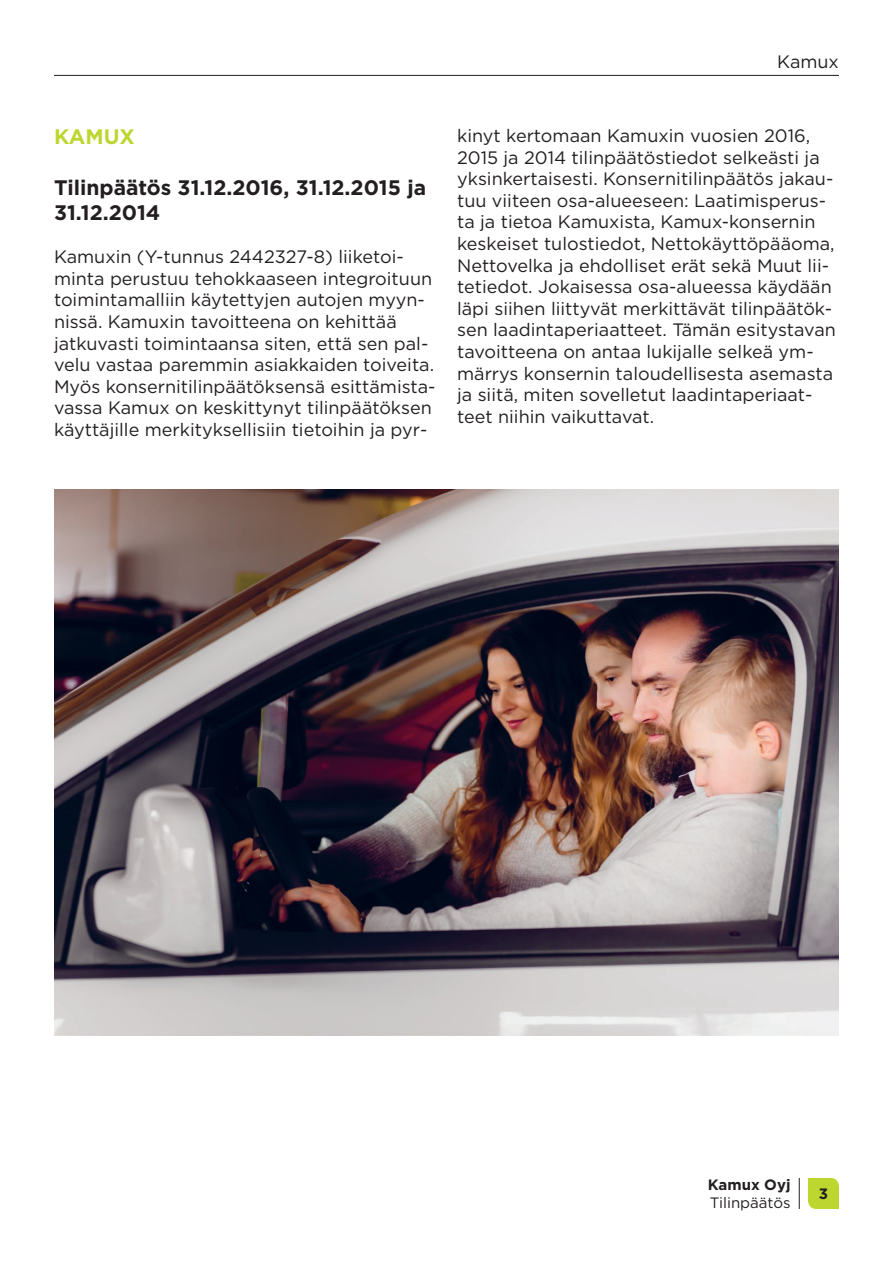
<style>
.page{position:relative;width:893px;height:1263px;background:#fff}
.page>*{position:absolute;margin:0;border:0;box-sizing:border-box;transform-origin:0 0}
.t1{font:700 21px/25.2px "Gotham";color:#231f20}
.t2{font:700 21px "Gotham";letter-spacing:-.005em;color:#bed630}
.t3{font:18px/21.6px "Gotham";color:#231f20}
.t4{font:15px "Gotham";color:#231f20}
.t5{font:700 15px "Gotham";color:#231f20}
</style>
<div class="page">
<svg style="left:808px;top:1178px;width:31px;height:31px"></svg>
<hr style="left:799px;top:1178px;width:1px;height:31px;background:#231f20">
<hr style="left:54px;top:75px;width:785px;height:1px;background:#231f20">
<img style="left:54px;top:489px;width:785px;height:546px">
<p class="t3" style="left:777px;top:51px;width:63px">Kamux</p>
<p class="t2" style="left:54px;top:123px;width:82px">KAMUX</p>
<p class="t1" style="left:54px;top:175px;width:374px">Tilinpäätös 31.12.2016, 31.12.2015 ja<br>31.12.2014</p>
<p class="t3" style="left:54px;top:246px;width:383px">Kamuxin (Y-tunnus 2442327-8) liiketoi&shy;minta perustuu tehokkaaseen integroituun toimintamalliin käytettyjen autojen myyn&shy;nissä. Kamuxin tavoitteena on kehittää jatkuvasti toimintaansa siten, että sen pal&shy;velu vastaa paremmin asiakkaiden toiveita.<br>Myös konsernitilinpäätöksensä esittämista&shy;vassa Kamux on keskittynyt tilinpäätöksen käyttäjille merkityksellisiin tietoihin ja pyr-</p>
<p class="t3" style="left:457px;top:124px;width:380px">kinyt kertomaan Kamuxin vuosien 2016, 2015 ja 2014 tilinpäätöstiedot selkeästi ja yksinkertaisesti. Konsernitilinpäätös jakau&shy;tuu viiteen osa-alueeseen: Laatimisperus&shy;ta ja tietoa Kamuxista, Kamux-konsernin keskeiset tulostiedot, Nettokäyttöpääoma, Nettovelka ja ehdolliset erät sekä Muut lii&shy;tetiedot. Jokaisessa osa-alueessa käydään läpi siihen liittyvät merkittävät tilinpäätök&shy;sen laadintaperiaatteet. Tämän esitystavan tavoitteena on antaa lukijalle selkeä ym&shy;märrys konsernin taloudellisesta asemasta ja siitä, miten sovelletut laadintaperiaat&shy;teet niihin vaikuttavat.</p>
<p class="t5" style="left:708px;top:1175px;width:84px">Kamux Oyj</p>
<p class="t4" style="left:710px;top:1193px;width:82px">Tilinpäätös</p>
<p class="t5" style="left:819px;top:1184px;width:11px">3</p>
</div>
